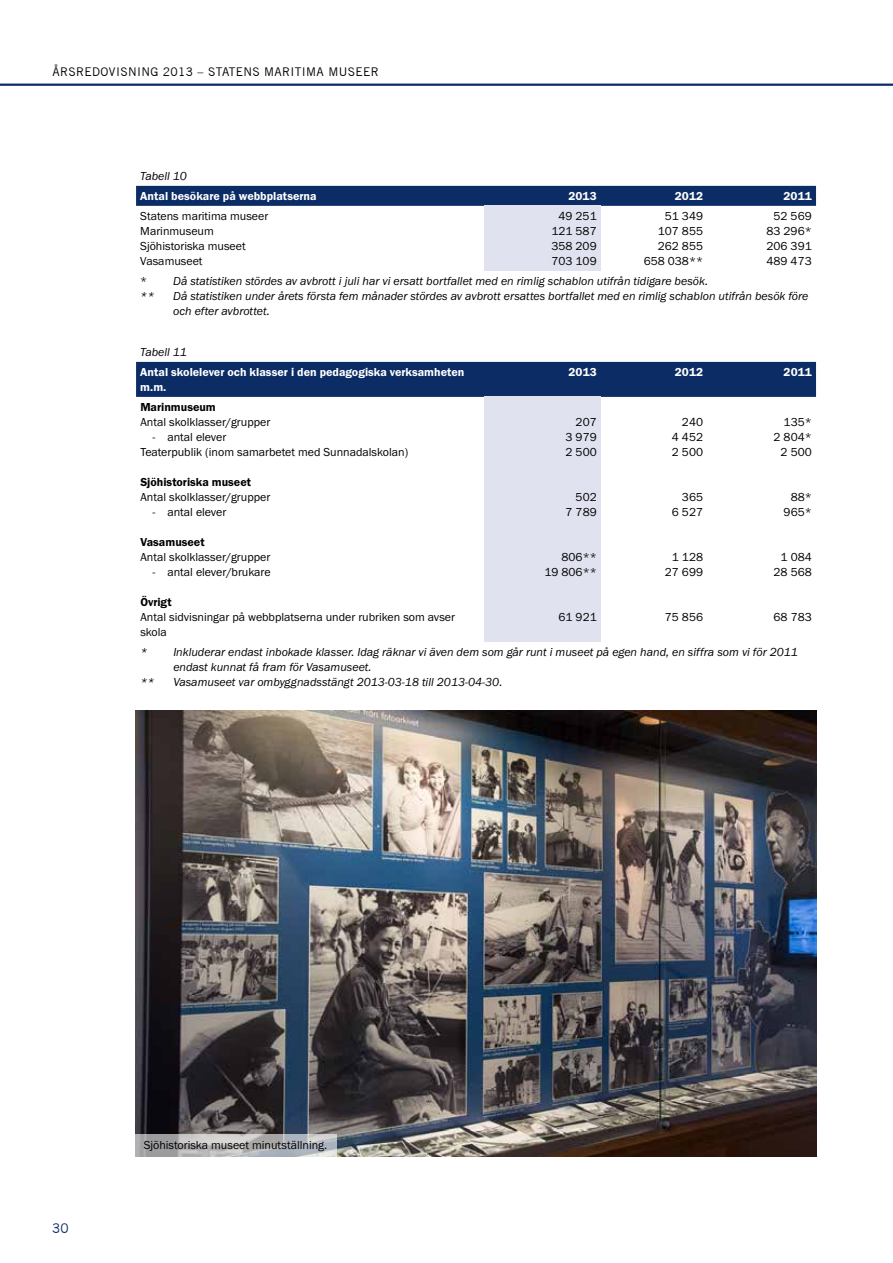
<style>
.page{position:relative;width:893px;height:1263px;background:#fff}
.page>*{position:absolute;margin:0;border:0;box-sizing:border-box;transform-origin:0 0}
.t1{font:13.5px "Trade Gothic";color:#0c2c65}
.t2{font:12px/15px "Franklin Gothic URW Boo";color:#000;text-align:center}
.t3{font:12px/15px "Franklin Gothic URW Boo Ita";color:#000}
.t4{font:12px/15px "Franklin Gothic URW Dem";color:#fff}
.t5{font:12px "Franklin Gothic URW Dem";color:#000}
.t6{font:12px "Trade Gothic";letter-spacing:.03em;color:#000}
.s1{font-family:"Franklin Gothic URW Boo"}
</style>
<div class="page">
<hr style="left:0;top:84px;width:893px;height:2px;background:#0c2c65">
<div style="left:136px;top:186px;width:680px;height:20px;background:#0c2c65"></div>
<div style="left:484px;top:206px;width:117px;height:65px;background:#e1e2ef"></div>
<div style="left:136px;top:362px;width:680px;height:35px;background:#0c2c65"></div>
<div style="left:485px;top:397px;width:116px;height:245px;background:#e1e2ef"></div>
<img style="left:136px;top:710px;width:680px;height:447px">
<svg style="left:136px;top:1134px;width:201px;height:23px;background:#b6b7b9"></svg>
<p class="t6" style="left:52px;top:65px;width:328px">ÅRSREDOVISNING 2013 – STATENS MARITIMA MUSEER</p>
<p class="t3" style="left:140px;top:168px;width:48px">Tabell 10</p>
<p class="t4" style="left:140px;top:188px;width:178px">Antal besökare på webbplatserna</p>
<p class="t4" style="left:569px;top:188px;width:30px">2013</p>
<p class="t4" style="left:675px;top:188px;width:30px">2012</p>
<p class="t4" style="left:784px;top:188px;width:30px">2011</p>
<p class="t2" style="left:140px;top:208px;width:130px;text-align:left">Statens maritima museer<br>Marinmuseum<br>Sjöhistoriska museet<br>Vasamuseet</p>
<p class="t2" style="left:551px;top:208px;width:47px">49 251<br>121 587<br>358 209<br>703 109</p>
<p class="t2" style="left:644px;top:208px;width:61px;text-align:right">51 349<br>107 855<br>262 855<br>658 038**</p>
<p class="t2" style="left:766px;top:208px;width:47px">52 569<br>83 296*<br>206 391<br>489 473</p>
<p class="t3" style="left:140px;top:273px;width:569px"><span class="s1">*</span> Då statistiken stördes av avbrott i juli har vi ersatt bortfallet med en rimlig schablon utifrån tidigare besök. **</p>
<p class="t3" style="left:173px;top:288px;width:637px">Då statistiken under årets första fem månader stördes av avbrott ersattes bortfallet med en rimlig schablon utifrån besök före och efter avbrottet.</p>
<p class="t3" style="left:140px;top:344px;width:48px">Tabell 11</p>
<p class="t4" style="left:140px;top:364px;width:325px">Antal skolelever och klasser i den pedagogiska verksamheten m.m.</p>
<p class="t4" style="left:569px;top:364px;width:30px">2013</p>
<p class="t4" style="left:675px;top:364px;width:30px">2012</p>
<p class="t4" style="left:784px;top:364px;width:30px">2011</p>
<p class="t5" style="left:140px;top:399px;width:77px">Marinmuseum</p>
<p class="t2" style="left:140px;top:414px;width:132px">Antal skolklasser/grupper</p>
<p class="t2" style="left:140px;top:429px;width:269px;text-align:left;text-indent:12px">- antal elever<br>Teaterpublik (inom samarbetet med Sunnadalskolan)</p>
<p class="t5" style="left:140px;top:474px;width:112px">Sjöhistoriska museet</p>
<p class="t2" style="left:140px;top:489px;width:132px">Antal skolklasser/grupper</p>
<p class="t2" style="left:152px;top:504px;width:76px">- antal elever</p>
<p class="t5" style="left:140px;top:534px;width:66px">Vasamuseet</p>
<p class="t2" style="left:140px;top:549px;width:132px">Antal skolklasser/grupper</p>
<p class="t2" style="left:152px;top:564px;width:120px">- antal elever/brukare</p>
<p class="t5" style="left:140px;top:594px;width:33px">Övrigt</p>
<p class="t2" style="left:140px;top:609px;width:316px;text-align:left">Antal sidvisningar på webbplatserna under rubriken som avser skola</p>
<p class="t2" style="left:672px;top:414px;width:33px;text-align:justify;text-indent:10px">240<br>4 452<br>2 500</p>
<p class="t2" style="left:672px;top:489px;width:33px;text-align:right">365<br>6 527</p>
<p class="t2" style="left:665px;top:549px;width:40px">1 128<br>27 699</p>
<p class="t2" style="left:665px;top:609px;width:40px">75 856</p>
<p class="t2" style="left:774px;top:414px;width:40px;text-align:right">135*<br>2 804*<br>2 500</p>
<p class="t2" style="left:784px;top:489px;width:30px">88*<br>965*</p>
<p class="t2" style="left:774px;top:549px;width:40px">1 084<br>28 568</p>
<p class="t2" style="left:774px;top:609px;width:40px">68 783</p>
<p class="t3" style="left:140px;top:644px;width:659px">* Inkluderar endast inbokade klasser. Idag räknar vi även dem som går runt i museet på egen hand, en siffra som vi för 2011</p>
<p class="t3" style="left:173px;top:659px;width:200px">endast kunnat få fram för Vasamuseet.</p>
<p class="t3" style="left:140px;top:674px;width:16px">**</p>
<p class="t3" style="left:173px;top:674px;width:330px">Vasamuseet var ombyggnadsstängt 2013-03-18 till 2013-04-30<span class="s1">.</span></p>
<p class="t2" style="left:566px;top:414px;width:33px;text-align:justify;text-indent:10px">207<br>3 979<br>2 500</p>
<p class="t2" style="left:566px;top:489px;width:33px;text-align:right">502<br>7 789</p>
<p class="t2" style="left:544px;top:549px;width:54px;text-align:right">806**<br>19 806**</p>
<p class="t2" style="left:558px;top:609px;width:40px">61 921</p>
<p class="t1" style="left:52px;top:1220px;width:18px">30</p>
<p class="t2" style="left:144px;top:1137px;width:185px">Sjöhistoriska museet minutställning.</p>
</div>
